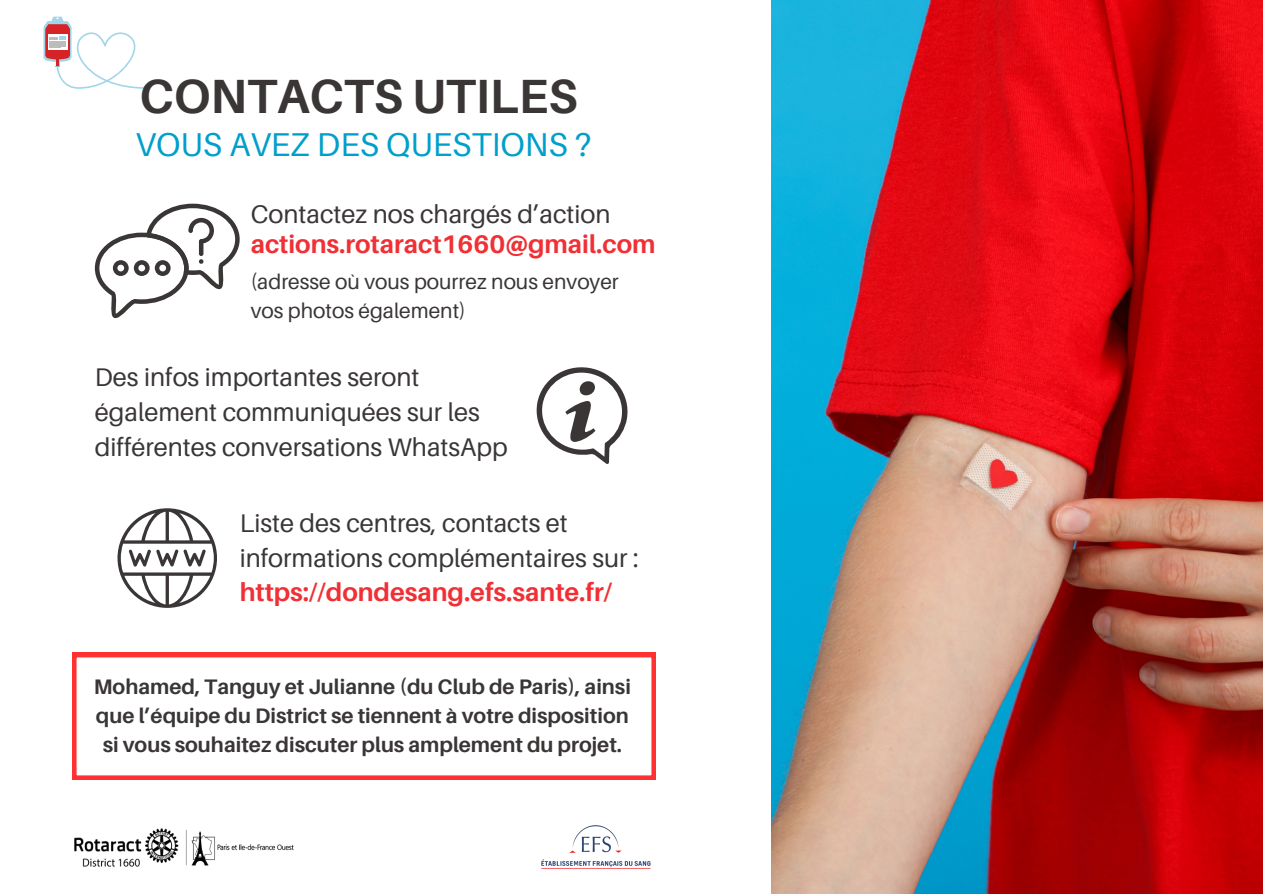
<style>
.page{position:relative;width:1263px;height:894px;background:#fff}
.page>*{position:absolute;margin:0;border:0;box-sizing:border-box;transform-origin:0 0}
.t1{font:700 48px "Aileron";color:#3a3636}
.t2{font:33px "Aileron";color:#019fcb}
.t3{font:25.5px/34.8px "Aileron";color:#3a3636}
.t4{font:700 25.5px "Aileron";color:#f03034}
.t5{font:700 21px/29.2px "Aileron";color:#3a3636;text-align:center}
.t6{font:21px/29.2px "Aileron";color:#3a3636}
</style>
<div class="page">
<svg style="left:44px;top:17px;width:102px;height:73px"></svg>
<svg style="left:95px;top:204px;width:145px;height:115px"></svg>
<img style="left:771px;top:0;width:492px;height:893px">
<svg style="left:536px;top:367px;width:92px;height:96px"></svg>
<svg style="left:118px;top:508px;width:99px;height:99px"></svg>
<svg style="left:72px;top:652px;width:584px;height:127px"></svg>
<img style="left:74px;top:828px;width:220px;height:39px">
<img style="left:541px;top:825px;width:110px;height:44px">
<p class="t1" style="left:139px;top:67px;width:440px">CONTACTS UTILES</p>
<p class="t2" style="left:136px;top:124px;width:457px">VOUS AVEZ DES QUESTIONS ?</p>
<p class="t3" style="left:251px;top:196px;width:361px">Contactez nos chargés d’action</p>
<p class="t4" style="left:251px;top:228px;width:406px">actions.rotaract1660@gmail.com</p>
<p class="t6" style="left:251px;top:266px;width:370px">(adresse où vous pourrez nous envoyer vos photos également)</p>
<p class="t3" style="left:95px;top:359px;width:414px">Des infos importantes seront également communiquées sur les différentes conversations WhatsApp</p>
<p class="t3" style="left:240px;top:504px;width:401px">Liste des centres, contacts et informations complémentaires sur :</p>
<p class="t4" style="left:240px;top:576px;width:374px">https://dondesang.efs.sante.fr/</p>
<p class="t5" style="left:94px;top:671px;width:539px">Mohamed, Tanguy et Julianne (du Club de Paris), ainsi que l’équipe du District se tiennent à votre disposition si vous souhaitez discuter plus amplement du projet.</p>
</div>
